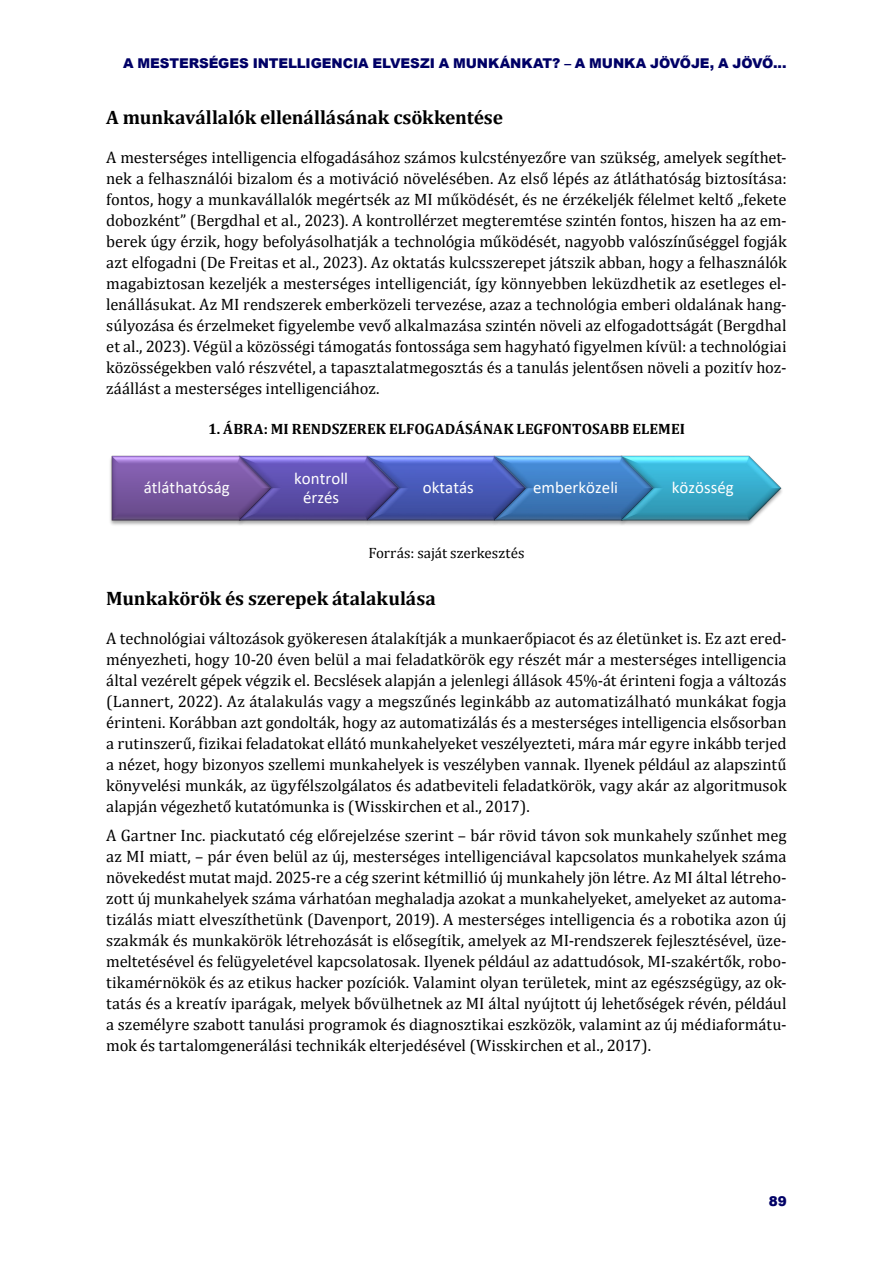
<style>
.page{position:relative;width:893px;height:1263px;background:#fff}
.page>*{position:absolute;margin:0;border:0;box-sizing:border-box;transform-origin:0 0}
.Alcím_1{font:700 19.5px "Cambria";letter-spacing:-.005em;color:#000}
.t1{font:16.8px/18.6px "Calibri";letter-spacing:.005em;color:#fff;text-align:center}
.Főszöveg{font:16.5px/21px "Cambria";letter-spacing:-.005em;color:#000;text-align:justify}
.t2{font:700 15px "Cambria";letter-spacing:.005em;color:#000}
.FORRÁS{font:15px "Cambria";color:#000}
.t3{font:900 13.5px "Arial";letter-spacing:-.01em;color:#006}
</style>
<div class="page">
<img style="left:110px;top:455px;width:124px;height:70px">
<img style="left:234px;top:455px;width:127px;height:70px">
<img style="left:361px;top:455px;width:127px;height:70px">
<img style="left:488px;top:455px;width:128px;height:70px">
<img style="left:616px;top:455px;width:166px;height:70px">
<p class="t3" style="left:123px;top:53px;width:665px">A MESTERSÉGES INTELLIGENCIA ELVESZI A MUNKÁNKAT? – A MUNKA JÖVŐJE, A JÖVŐ...</p>
<p class="Alcím_1" style="left:106px;top:105px;width:398px">A munkavállalók ellenállásának csökkentése</p>
<p class="Főszöveg" style="left:106px;top:146px;width:682px">A mesterséges intelligencia elfogadásához számos kulcstényezőre van szükség, amelyek segíthet&shy;nek a felhasználói bizalom és a motiváció növelésében. Az első lépés az átláthatóság biztosítása: fontos, hogy a munkavállalók megértsék az MI működését, és ne érzékeljék félelmet keltő „fekete dobozként” (Bergdhal et al., 2023). A kontrollérzet megteremtése szintén fontos, hiszen ha az em&shy;berek úgy érzik, hogy befolyásolhatják a technológia működését, nagyobb valószínűséggel fogják azt elfogadni (De Freitas et al., 2023). Az oktatás kulcsszerepet játszik abban, hogy a felhasználók magabiztosan kezeljék a mesterséges intelligenciát, így könnyebben leküzdhetik az esetleges el&shy;lenállásukat. Az MI rendszerek emberközeli tervezése, azaz a technológia emberi oldalának hang&shy;súlyozása és érzelmeket figyelembe vevő alkalmazása szintén növeli az elfogadottságát (Bergdhal et al., 2023). Végül a közösségi támogatás fontossága sem hagyható figyelmen kívül: a technológiai közösségekben való részvétel, a tapasztalatmegosztás és a tanulás jelentősen növeli a pozitív hoz&shy;záállást a mesterséges intelligenciához.</p>
<p class="t2" style="left:208px;top:420px;width:478px">1. ÁBRA: MI RENDSZEREK ELFOGADÁSÁNAK LEGFONTOSABB ELEMEI</p>
<p class="t1" style="left:144px;top:478px;width:88px">átláthatóság</p>
<p class="t1" style="left:294px;top:469px;width:55px">kontroll érzés</p>
<p class="t1" style="left:423px;top:478px;width:53px">oktatás</p>
<p class="t1" style="left:533px;top:478px;width:87px">emberközeli</p>
<p class="t1" style="left:672px;top:478px;width:64px">közösség</p>
<p class="FORRÁS" style="left:368px;top:544px;width:158px">Forrás: saját szerkesztés</p>
<p class="Alcím_1" style="left:106px;top:586px;width:331px">Munkakörök és szerepek átalakulása</p>
<p class="Főszöveg" style="left:106px;top:627px;width:682px">A technológiai változások gyökeresen átalakítják a munkaerőpiacot és az életünket is. Ez azt ered&shy;ményezheti, hogy 10-20 éven belül a mai feladatkörök egy részét már a mesterséges intelligencia által vezérelt gépek végzik el. Becslések alapján a jelenlegi állások 45%-át érinteni fogja a változás (Lannert, 2022). Az átalakulás vagy a megszűnés leginkább az automatizálható munkákat fogja érinteni. Korábban azt gondolták, hogy az automatizálás és a mesterséges intelligencia elsősorban a rutinszerű, fizikai feladatokat ellátó munkahelyeket veszélyezteti, mára már egyre inkább terjed a nézet, hogy bizonyos szellemi munkahelyek is veszélyben vannak. Ilyenek például az alapszintű könyvelési munkák, az ügyfélszolgálatos és adatbeviteli feladatkörök, vagy akár az algoritmusok alapján végezhető kutatómunka is (Wisskirchen et al., 2017).</p>
<p class="Főszöveg" style="left:106px;top:825px;width:682px">A Gartner Inc. piackutató cég előrejelzése szerint – bár rövid távon sok munkahely szűnhet meg az MI miatt, – pár éven belül az új, mesterséges intelligenciával kapcsolatos munkahelyek száma növekedést mutat majd. 2025-re a cég szerint kétmillió új munkahely jön létre. Az MI által létreho&shy;zott új munkahelyek száma várhatóan meghaladja azokat a munkahelyeket, amelyeket az automa&shy;tizálás miatt elveszíthetünk (Davenport, 2019). A mesterséges intelligencia és a robotika azon új szakmák és munkakörök létrehozását is elősegítik, amelyek az MI-rendszerek fejlesztésével, üze&shy;meltetésével és felügyeletével kapcsolatosak. Ilyenek például az adattudósok, MI-szakértők, robo&shy;tikamérnökök és az etikus hacker pozíciók. Valamint olyan területek, mint az egészségügy, az ok&shy;tatás és a kreatív iparágak, melyek bővülhetnek az MI által nyújtott új lehetőségek révén, például a személyre szabott tanulási programok és diagnosztikai eszközök, valamint az új médiaformátu&shy;mok és tartalomgenerálási technikák elterjedésével (Wisskirchen et al., 2017).</p>
<p class="t3" style="left:769px;top:1191px;width:20px">89</p>
</div>
